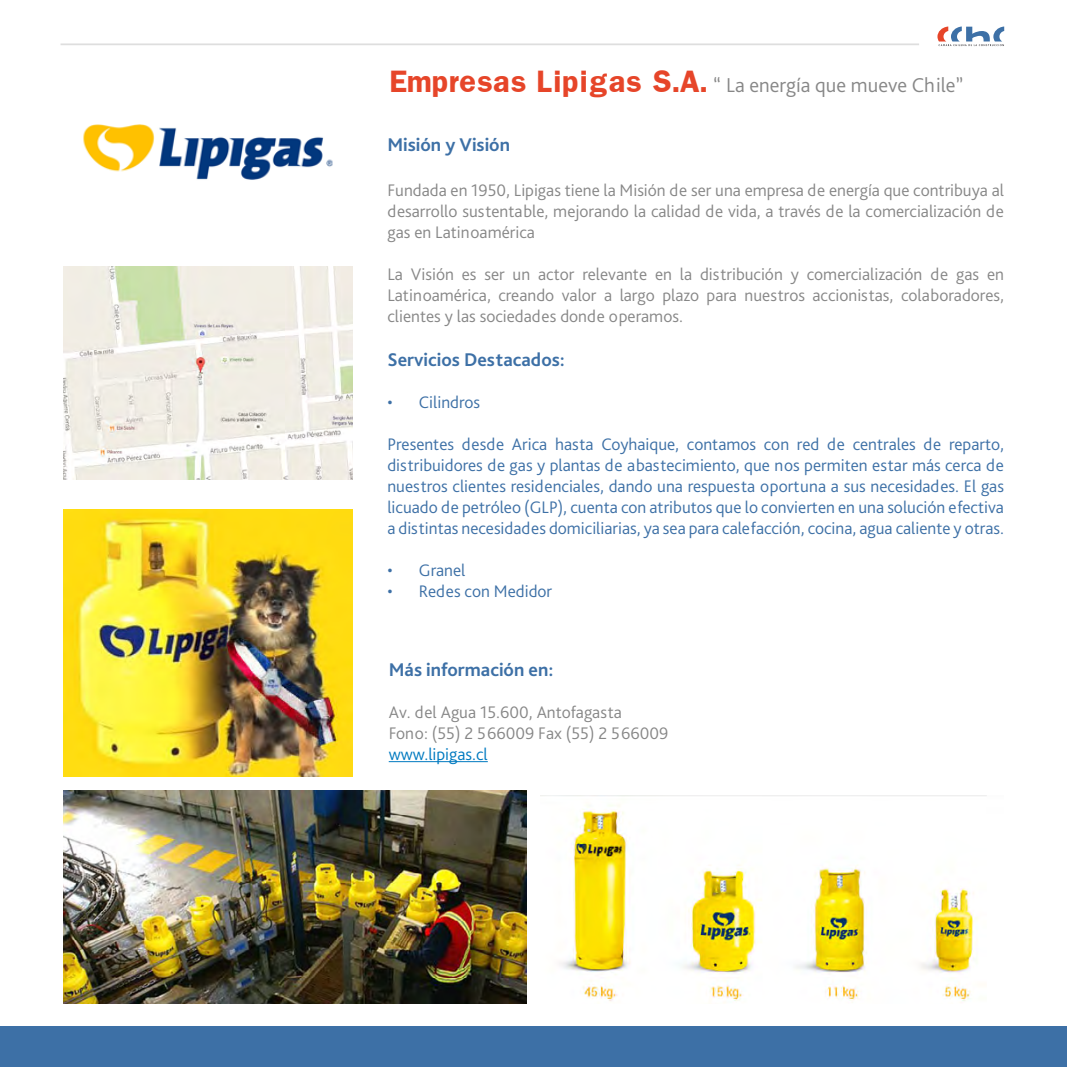
<style>
.page{position:relative;width:1067px;height:1067px;background:#fff}
.page>*{position:absolute;margin:0;border:0;box-sizing:border-box;transform-origin:0 0}
.t1{font:300 21px "Bliss Pro";color:#878787}
.t2{font:700 19.25px "Bliss Pro";color:#3d70a6}
.t3{font:300 17.5px/21px "Bliss Pro";color:#3d70a6;text-align:justify}
.t4{font:300 17.5px/21px "Bliss Pro";color:#878787;text-align:justify}
.t5{font:300 17.5px "Bliss Pro";color:#007ac0}
.s1{font-family:"Franklin";font-weight:700;font-size:26.25px;color:#e64529}
</style>
<div class="page">
<svg style="left:937px;top:26px;width:67px;height:20px"></svg>
<hr style="left:61px;top:43px;width:858px;height:2px;background:#dedede">
<div style="left:0;top:1026px;width:1067px;height:41px;background:#3d70a6"></div>
<hr style="left:389px;top:761px;width:99px;height:1px;background:#007ac0">
<img style="left:83px;top:124px;width:250px;height:56px">
<img style="left:63px;top:509px;width:289px;height:267px">
<img style="left:63px;top:790px;width:463px;height:214px">
<img style="left:541px;top:795px;width:446px;height:208px">
<img style="left:63px;top:266px;width:290px;height:213px">
<p class="t1" style="left:389px;top:72px;width:576px"><span class="s1">Empresas Lipigas S.A.</span> “ La energía que mueve Chile”</p>
<p class="t2" style="left:387px;top:133px;width:124px">Misión y Visión</p>
<p class="t4" style="left:387px;top:179px;width:618px">Fundada en 1950, Lipigas tiene la Misión de ser una empresa de energía que contribuya al desarrollo sustentable, mejorando la calidad de vida, a través de la comercialización de gas en Latinoamérica</p>
<p class="t4" style="left:387px;top:263px;width:618px">La Visión es ser un actor relevante en la distribución y comercialización de gas en Latinoamérica, creando valor a largo plazo para nuestros accionistas, colaboradores, clientes y las sociedades donde operamos.</p>
<p class="t2" style="left:387px;top:347px;width:179px">Servicios Destacados:</p>
<p class="t3" style="left:387px;top:391px;width:94px">• Cilindros</p>
<p class="t3" style="left:387px;top:433px;width:618px">Presentes desde Arica hasta Coyhaique, contamos con red de centrales de reparto, distribuidores de gas y plantas de abastecimiento, que nos permiten estar más cerca de nuestros clientes residenciales, dando una respuesta oportuna a sus necesidades. El gas licuado de petróleo (GLP), cuenta con atributos que lo convierten en una solución efectiva a distintas necesidades domiciliarias, ya sea para calefacción, cocina, agua caliente y otras.</p>
<p class="t3" style="left:387px;top:559px;width:80px">• Granel</p>
<p class="t3" style="left:387px;top:580px;width:166px">• Redes con Medidor</p>
<p class="t2" style="left:389px;top:658px;width:166px">Más información en:</p>
<p class="t4" style="left:389px;top:701px;width:281px">Av. del Agua 15.600, Antofagasta<br>Fono: (55) 2 566009 Fax (55) 2 566009</p>
<p class="t5" style="left:389px;top:743px;width:101px">www.lipigas.cl</p>
</div>
